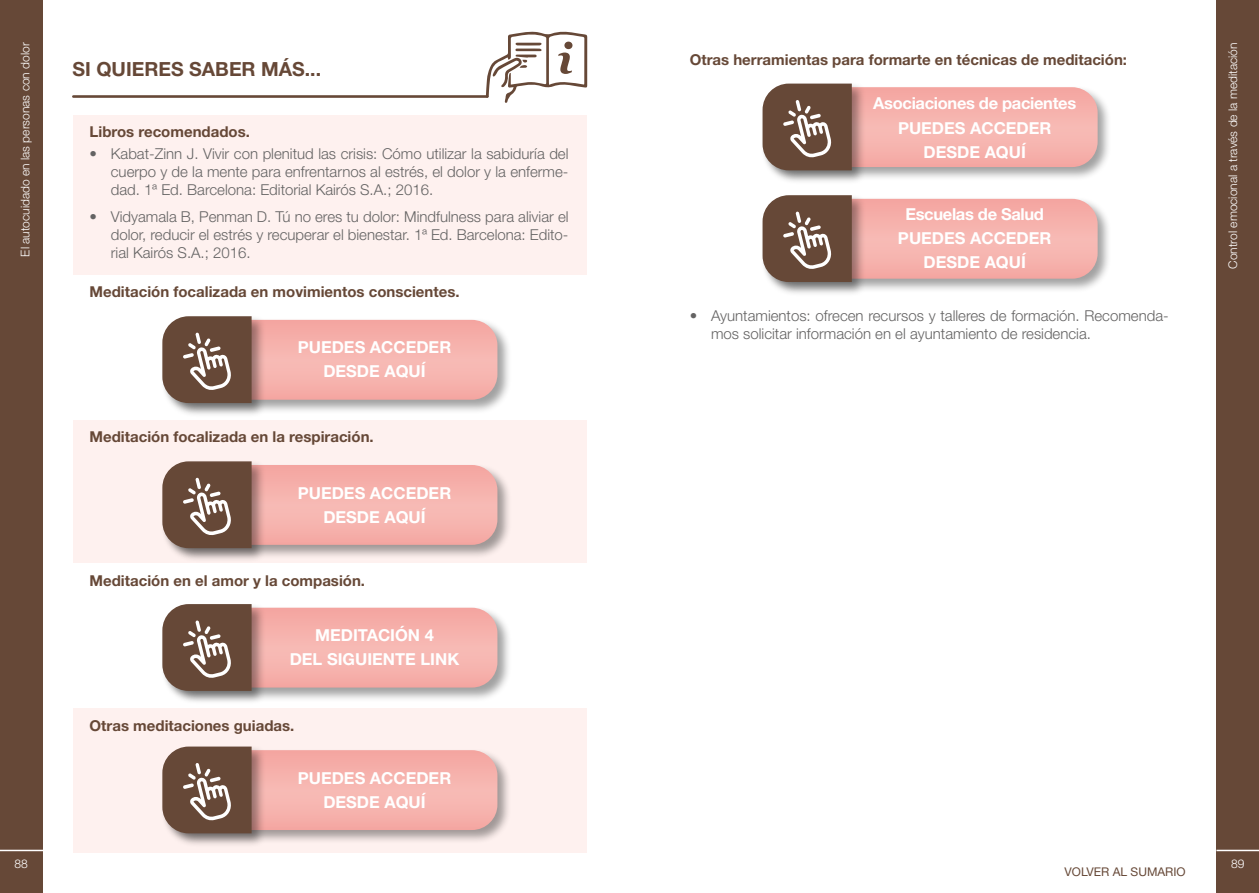
<style>
.page{position:relative;width:1259px;height:893px;background:#fff}
.page>*{position:absolute;margin:0;border:0;box-sizing:border-box;transform-origin:0 0}
.t1{font:700 19.5px "Helvetica Neue LT Std";color:#664837}
.t2{font:700 16.5px/24px "Helvetica Neue LT Std";color:#fff;text-align:center}
.t3{font:700 16.5px/24px "Helvetica Neue LT Std";letter-spacing:-.02em;color:#fff;text-align:center}
.t4{font:300 15px/18px "Helvetica Neue LT Std";color:#646363;text-align:justify}
.t5{font:700 15px "Helvetica Neue LT Std";color:#664837}
.t6{font:300 12px "Helvetica Neue LT Std";color:#fff}
.t7{font:12px "Helvetica Neue LT Std";color:#664837}
</style>
<div class="page">
<div style="left:1216px;top:0;width:43px;height:893px;background:#664837"></div>
<div style="left:0;top:0;width:43px;height:893px;background:#664837"></div>
<hr style="left:1216px;top:850px;width:43px;height:1px;background:#fff">
<hr style="left:0;top:850px;width:43px;height:1px;background:#fff">
<div style="left:73px;top:420px;width:513px;height:145px;background:#fef1ef"></div>
<div style="left:73px;top:708px;width:513px;height:145px;background:#fef1ef"></div>
<svg style="left:486px;top:31px;width:101px;height:72px"></svg>
<hr style="left:73px;top:95px;width:414px;height:3px;background:#664837">
<div style="left:73px;top:115px;width:513px;height:160px;background:#fef1ef"></div>
<div style="left:73px;top:564px;width:513px;height:144px;background:#fff"></div>
<div style="left:161px;top:318px;width:351px;height:96px;background:#000;opacity:.37"></div>
<div style="left:160px;top:314px;width:106px;height:103px;background:#000;opacity:.37"></div>
<svg style="left:162px;top:315px;width:335px;height:89px;background:#d19e96"></svg>
<div style="left:161px;top:463px;width:351px;height:96px;background:#000;opacity:.37"></div>
<div style="left:160px;top:459px;width:106px;height:103px;background:#000;opacity:.37"></div>
<svg style="left:162px;top:461px;width:335px;height:88px;background:#d09c94"></svg>
<div style="left:161px;top:606px;width:351px;height:96px;background:#000;opacity:.37"></div>
<div style="left:160px;top:602px;width:106px;height:103px;background:#000;opacity:.37"></div>
<svg style="left:162px;top:603px;width:335px;height:89px;background:#d19e96"></svg>
<div style="left:761px;top:85px;width:351px;height:96px;background:#000;opacity:.37"></div>
<div style="left:760px;top:82px;width:106px;height:103px;background:#000;opacity:.37"></div>
<svg style="left:762px;top:83px;width:335px;height:88px;background:#d19d96"></svg>
<div style="left:161px;top:748px;width:351px;height:96px;background:#000;opacity:.37"></div>
<div style="left:160px;top:744px;width:106px;height:104px;background:#000;opacity:.37"></div>
<svg style="left:162px;top:746px;width:335px;height:88px;background:#d09c94"></svg>
<div style="left:761px;top:197px;width:351px;height:96px;background:#000;opacity:.37"></div>
<div style="left:760px;top:193px;width:106px;height:103px;background:#000;opacity:.37"></div>
<svg style="left:762px;top:194px;width:335px;height:89px;background:#d19e97"></svg>
<p class="t6" style="left:18px;top:257px;width:216px;rotate:-90deg">El autocuidado en las personas con dolor</p>
<h1 class="t1" style="left:73px;top:57px;width:250px">SI QUIERES SABER MÁS...</h1>
<p class="t5" style="left:90px;top:123px;width:162px">Libros recomendados.</p>
<p class="t4" style="left:111px;top:145px;width:459px;text-indent:-21px">• Kabat-Zinn J. Vivir con plenitud las crisis: Cómo utilizar la sabiduría del cuerpo y de la mente para enfrentarnos al estrés, el dolor y la enferme&shy;dad. 1ª Ed. Barcelona: Editorial Kairós S.A.; 2016.</p>
<p class="t4" style="left:111px;top:207px;width:459px;text-indent:-21px">• Vidyamala B, Penman D. Tú no eres tu dolor: Mindfulness para aliviar el dolor, reducir el estrés y recuperar el bienestar. 1ª Ed. Barcelona: Edito&shy;rial Kairós S.A.; 2016.</p>
<p class="t5" style="left:90px;top:283px;width:371px">Meditación focalizada en movimientos conscientes.</p>
<p class="t2" style="left:298px;top:335px;width:155px">PUEDES ACCEDER<br>DESDE AQUÍ</p>
<p class="t5" style="left:90px;top:428px;width:286px">Meditación focalizada en la respiración.</p>
<p class="t2" style="left:298px;top:481px;width:155px">PUEDES ACCEDER<br>DESDE AQUÍ</p>
<p class="t5" style="left:90px;top:571px;width:277px">Meditación en el amor y la compasión.</p>
<p class="t2" style="left:290px;top:622px;width:171px">MEDITACIÓN 4<br>DEL SIGUIENTE LINK</p>
<p class="t5" style="left:90px;top:716px;width:206px">Otras meditaciones guiadas.</p>
<p class="t2" style="left:298px;top:766px;width:155px">PUEDES ACCEDER<br>DESDE AQUÍ</p>
<p class="t5" style="left:690px;top:50px;width:439px">Otras herramientas para formarte en técnicas de meditación:</p>
<p class="t3" style="left:873px;top:91px;width:204px">Asociaciones de pacientes<br>PUEDES ACCEDER<br>DESDE AQUÍ</p>
<p class="t2" style="left:898px;top:202px;width:155px">Escuelas de Salud<br>PUEDES ACCEDER<br>DESDE AQUÍ</p>
<p class="t4" style="left:711px;top:306px;width:459px;text-indent:-21px">• Ayuntamientos: ofrecen recursos y talleres de formación. Recomenda&shy;mos solicitar información en el ayuntamiento de residencia.</p>
<p class="t6" style="left:1225px;top:269px;width:228px;rotate:-90deg">Control emocional a través de la meditación</p>
<p class="t6" style="left:15px;top:857px;width:15px">88</p>
<p class="t6" style="left:1231px;top:857px;width:15px">89</p>
<p class="t7" style="left:1064px;top:865px;width:123px">VOLVER AL SUMARIO</p>
</div>
